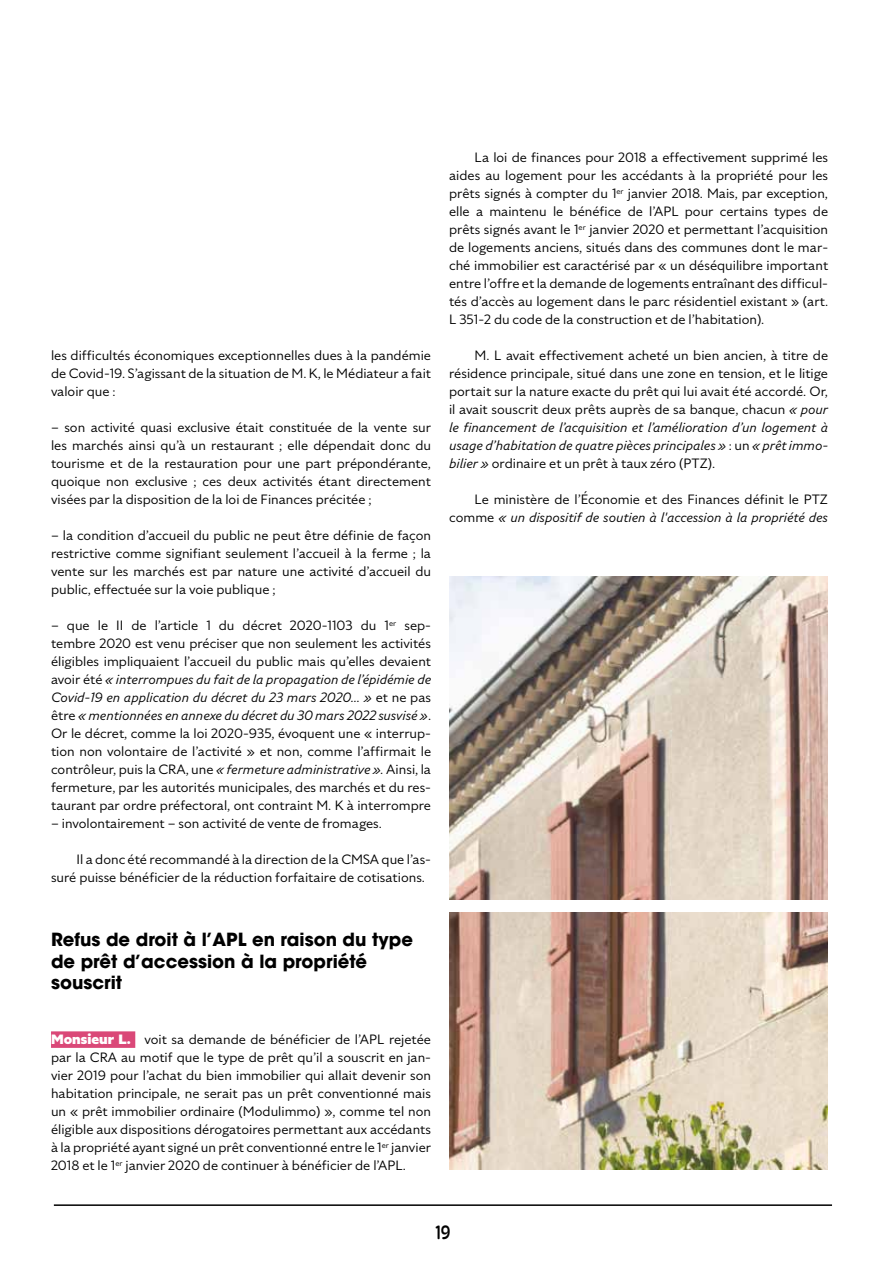
<style>
.page{position:relative;width:893px;height:1263px;background:#fff}
.page>*{position:absolute;margin:0;border:0;box-sizing:border-box;transform-origin:0 0}
.t1{font:500 19.5px "Hoss Round X Narrow";color:#000}
.t2{font:700 18px/21.6px "ITC Avant Garde Std";color:#000}
.t3{font:13.5px/18px "Specter";color:#000;text-align:justify}
.s1{font-style:italic}
.s2{font-weight:900;color:#fff}
</style>
<div class="page">
<div style="left:51px;top:1031px;width:84px;height:17px;background:#da4878"></div>
<img style="left:449px;top:576px;width:379px;height:323px">
<img style="left:449px;top:912px;width:379px;height:257px">
<hr style="left:54px;top:1204px;width:778px;height:2px;background:#000">
<p class="t3" style="left:51px;top:346px;width:382px">les difficultés économiques exceptionnelles dues à la pandémie de Covid-19. S’agissant de la situation de M. K, le Médiateur a fait valoir que :</p>
<p class="t3" style="left:51px;top:418px;width:382px">– son activité quasi exclusive était constituée de la vente sur les marchés ainsi qu’à un restaurant ; elle dépendait donc du tourisme et de la restauration pour une part prépondérante, quoique non exclusive ; ces deux activités étant directement visées par la disposition de la loi de Finances précitée ;</p>
<p class="t3" style="left:51px;top:526px;width:382px">– la condition d’accueil du public ne peut être définie de façon restrictive comme signifiant seulement l’accueil à la ferme ; la vente sur les marchés est par nature une activité d’accueil du public, effectuée sur la voie publique ;</p>
<p class="t3" style="left:51px;top:616px;width:382px">– que le II de l’article 1 du décret 2020-1103 du 1<sup>er</sup> sep&shy;tembre 2020 est venu préciser que non seulement les activités éligibles impliquaient l’accueil du public mais qu’elles devaient avoir été <span class="s1">« interrompues du fait de la propagation de l’épidémie de Covid-19 en application du décret du 23 mars 2020… »</span> et ne pas être <span class="s1">« mentionnées en annexe du décret du 30 mars 2022 susvisé »</span>.<br>Or le décret, comme la loi 2020-935, évoquent une « interrup&shy;tion non volontaire de l’activité » et non, comme l’affirmait le contrôleur, puis la CRA, une <span class="s1">« fermeture administrative ».</span> Ainsi, la fermeture, par les autorités municipales, des marchés et du res&shy;taurant par ordre préfectoral, ont contraint M. K à interrompre</p>
<p class="t3" style="left:51px;top:814px;width:332px">– involontairement – son activité de vente de fromages.</p>
<p class="t3" style="left:51px;top:850px;width:382px;text-indent:26px">Il a donc été recommandé à la direction de la CMSA que l’as&shy;suré puisse bénéficier de la réduction forfaitaire de cotisations.</p>
<h2 class="t2" style="left:51px;top:929px;width:363px">Refus de droit à l’APL en raison du type de prêt d’accession à la propriété souscrit</h2>
<p class="t3" style="left:51px;top:1030px;width:382px"><span class="s2">Monsieur L.</span> voit sa demande de bénéficier de l’APL rejetée par la CRA au motif que le type de prêt qu’il a souscrit en jan&shy;vier 2019 pour l’achat du bien immobilier qui allait devenir son habitation principale, ne serait pas un prêt conventionné mais un « prêt immobilier ordinaire (Modulimmo) », comme tel non éligible aux dispositions dérogatoires permettant aux accédants à la propriété ayant signé un prêt conventionné entre le 1<sup>er</sup> janvier 2018 et le 1<sup>er</sup> janvier 2020 de continuer à bénéficier de l’APL.</p>
<p class="t3" style="left:449px;top:148px;width:381px;text-indent:26px">La loi de finances pour 2018 a effectivement supprimé les aides au logement pour les accédants à la propriété pour les prêts signés à compter du 1<sup>er</sup> janvier 2018. Mais, par exception, elle a maintenu le bénéfice de l’APL pour certains types de prêts signés avant le 1<sup>er</sup> janvier 2020 et permettant l’acquisition de logements anciens, situés dans des communes dont le mar&shy;ché immobilier est caractérisé par « un déséquilibre important entre l’offre et la demande de logements entraînant des difficul&shy;tés d’accès au logement dans le parc résidentiel existant » (art.<br>L 351-2 du code de la construction et de l’habitation).</p>
<p class="t3" style="left:449px;top:346px;width:381px;text-indent:26px">M. L avait effectivement acheté un bien ancien, à titre de résidence principale, situé dans une zone en tension, et le litige portait sur la nature exacte du prêt qui lui avait été accordé. Or, il avait souscrit deux prêts auprès de sa banque, chacun <span class="s1">« pour le financement de l’acquisition et l’amélioration d’un logement à usage d’habitation de quatre pièces principales »</span> : un <span class="s1">« prêt immo&shy;bilier »</span> ordinaire et un prêt à taux zéro (PTZ).</p>
<p class="t3" style="left:449px;top:490px;width:381px;text-align:right">Le ministère de l’Économie et des Finances définit le PTZ comme <span class="s1">« un dispositif de soutien à l'accession à la propriété des</span></p>
<h1 class="t1" style="left:435px;top:1221px;width:17px">19</h1>
</div>
